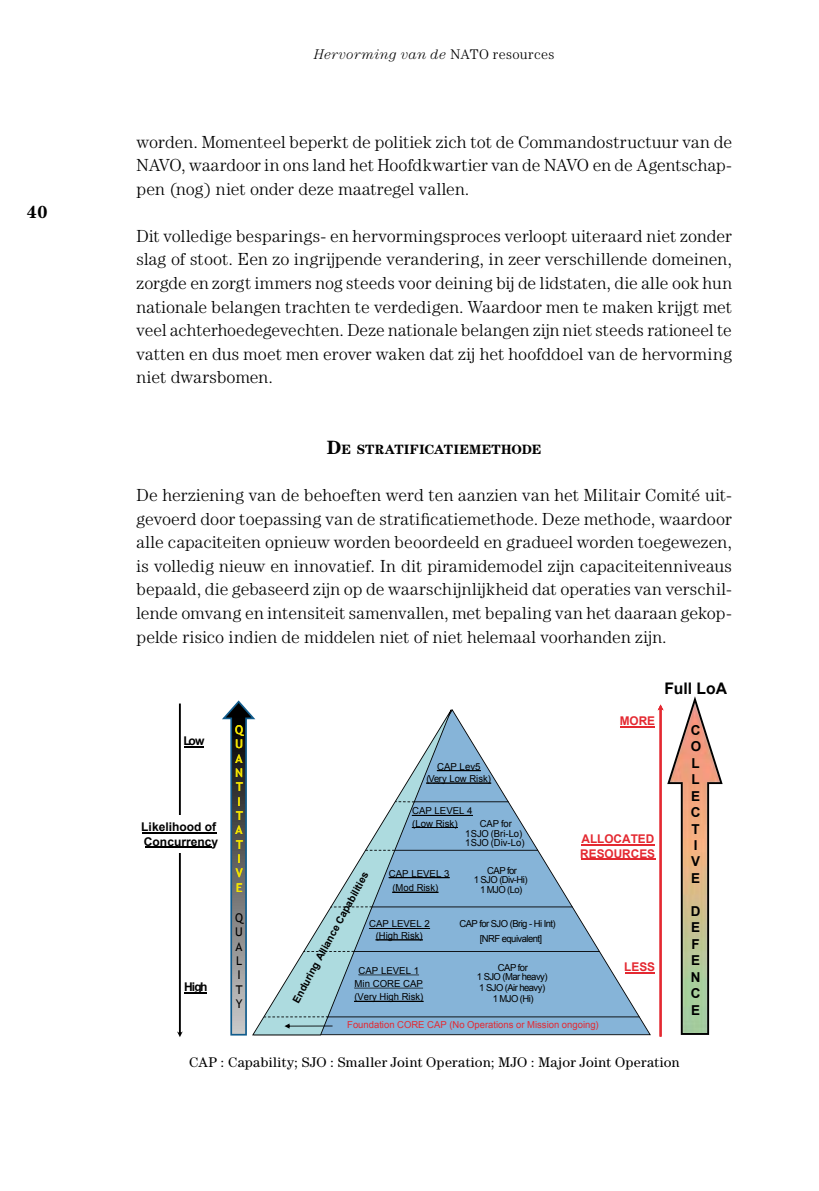
<style>
.page{position:relative;width:819px;height:1191px;background:#fff}
.page>*{position:absolute;margin:0;border:0;box-sizing:border-box;transform-origin:0 0}
.t1{font:300 17.5px/23.6px "Century Std";color:#000;text-align:justify}
.t2{font:700 17.5px "Century Std";color:#000}
.t3{font:700 15.92px "Arial";color:#000}
.t4{font:14px "Century Std";letter-spacing:.025em;color:#000}
.t5{font:italic 300 14px "Century Std";letter-spacing:.03em;color:#000}
.t6{font:700 13.65px/16.4px "Arial";color:#000}
.t7{font:700 13.47px "Century Std";letter-spacing:.005em;color:#000}
.t8{font:700 12.08px/14.3px "Arial";color:#000}
.t9{font:700 12.08px/14.2px "Arial";color:#e42931}
.t10{font:12.08px/14.3px "Trebuchet MS";color:#f2e300}
.t11{font:12.08px/14.3px "Trebuchet MS";color:#000}
.t12{font:10.33px "Trebuchet MS";color:#000}
.t13{font:700 10.15px "Arial";color:#000}
.t14{font:9.62px/12.2px "Arial";color:#000;text-align:center}
.t15{font:9.62px/9.3px "Arial";letter-spacing:-.06em;color:#000;text-align:center}
.t16{font:9.62px "Arial";color:#e42931}
.s1{font-style:normal}
.s2{font-size:19.25px}
</style>
<div class="page">
<svg style="left:451px;top:709px;width:174px;height:326px;fill:#86b4d8"></svg>
<hr style="left:327px;top:1016px;width:312px;height:1px;background:#000">
<hr style="left:354px;top:951px;width:245px;height:1px;background:#000">
<svg style="left:451px;top:815px;width:22px;height:1px"></svg>
<svg style="left:451px;top:770px;width:30px;height:1px"></svg>
<svg style="left:451px;top:782px;width:40px;height:1px"></svg>
<hr style="left:371px;top:906px;width:201px;height:1px;background:#000">
<hr style="left:391px;top:850px;width:147px;height:1px;background:#000">
<hr style="left:413px;top:801px;width:95px;height:1px;background:#000">
<svg style="left:222px;top:700px;width:30px;height:335px"></svg>
<svg style="left:625px;top:696px;width:97px;height:340px"></svg>
<svg style="left:252px;top:709px;width:199px;height:326px"></svg>
<svg style="left:284px;top:1023px;width:48px;height:5px"></svg>
<svg style="left:303px;top:951px;width:51px;height:1px"></svg>
<svg style="left:330px;top:906px;width:42px;height:1px"></svg>
<svg style="left:395px;top:801px;width:19px;height:1px"></svg>
<svg style="left:264px;top:1016px;width:64px;height:1px"></svg>
<svg style="left:365px;top:850px;width:30px;height:1px"></svg>
<hr style="left:142px;top:832px;width:74px;height:1px;background:#000">
<hr style="left:145px;top:846px;width:67px;height:2px;background:#000">
<svg style="left:177px;top:703px;width:29px;height:334px"></svg>
<p class="t2" style="left:27px;top:202px;width:22px">40</p>
<p class="t5" style="left:314px;top:47px;width:242px">Hervorming van de <span class="s1">NATO resources</span></p>
<p class="t1" style="left:136px;top:130px;width:597px">worden. Momenteel beperkt de politiek zich tot de Commandostructuur van de NAVO, waardoor in ons land het Hoofdkwartier van de NAVO en de Agentschap&shy;pen (nog) niet onder deze maatregel vallen.</p>
<p class="t1" style="left:136px;top:224px;width:597px">Dit volledige besparings- en hervormingsproces verloopt uiteraard niet zonder slag of stoot. Een zo ingrijpende verandering, in zeer verschillende domeinen, zorgde en zorgt immers nog steeds voor deining bij de lidstaten, die alle ook hun nationale belangen trachten te verdedigen. Waardoor men te maken krijgt met veel achterhoedegevechten. Deze nationale belangen zijn niet steeds rationeel te vatten en dus moet men erover waken dat zij het hoofddoel van de hervorming niet dwarsbomen.</p>
<p class="t7" style="left:327px;top:441px;width:216px"><span class="s2">D</span>E STRATIFICATIEMETHODE</p>
<p class="t1" style="left:136px;top:483px;width:597px">De herziening van de behoeften werd ten aanzien van het Militair Comité uit&shy;gevoerd door toepassing van de stratificatiemethode. Deze methode, waardoor alle capaciteiten opnieuw worden beoordeeld en gradueel worden toegewezen, is volledig nieuw en innovatief. In dit piramidemodel zijn capaciteitenniveaus bepaald, die gebaseerd zijn op de waarschijnlijkheid dat operaties van verschil&shy;lende omvang en intensiteit samenvallen, met bepaling van het daaraan gekop&shy;pelde risico indien de middelen niet of niet helemaal voorhanden zijn.</p>
<p class="t8" style="left:183px;top:734px;width:22px">Low</p>
<p class="t8" style="left:141px;top:820px;width:78px">Likelihood of<br>Concurrency</p>
<p class="t8" style="left:184px;top:980px;width:25px">High</p>
<p class="t3" style="left:664px;top:678px;width:64px">Full LoA</p>
<p class="t9" style="left:619px;top:714px;width:37px">MORE</p>
<p class="t10" style="left:235px;top:722px;width:9px">Q<br>U<br>A<br>N<br>T<br>I<br>T<br>A<br>T<br>I<br>V<br>E</p>
<p class="t6" style="left:690px;top:722px;width:12px">C<br>O<br>L<br>L<br>E<br>C<br>T<br>I<br>V<br>E</p>
<p class="t6" style="left:690px;top:903px;width:11px;text-align:justify">D E F E N C E</p>
<p class="t14" style="left:426px;top:760px;width:66px">CAP Lev5 (Very Low Risk)</p>
<p class="t14" style="left:412px;top:805px;width:62px;text-align:left">CAP LEVEL 4 (Low Risk)</p>
<p class="t14" style="left:465px;top:818px;width:59px;line-height:10px">CAP for<br>1SJO (Bri-Lo)</p>
<p class="t14" style="left:465px;top:836px;width:61px">1SJO (Div-Lo)</p>
<p class="t15" style="left:473px;top:866px;width:55px">CAP for<br>1 SJO (Div-Hi)<br>1 MJO (Lo)</p>
<p class="t12" style="left:502px;top:825px;width:5px">-</p>
<p class="t9" style="left:580px;top:832px;width:76px">ALLOCATED<br>RESOURCES</p>
<p class="t14" style="left:392px;top:866px;width:58px;line-height:14.3px;text-align:left;text-indent:-4px">CAP LEVEL 3 (Mod Risk)</p>
<p class="t14" style="left:376px;top:929px;width:48px">(High Risk)</p>
<p class="t13" style="left:289px;top:998px;width:149px;rotate:-61deg">Enduring Alliance Capabilities</p>
<p class="t16" style="left:347px;top:1018px;width:253px">Foundation CORE CAP (No Operations or Mission ongoing)</p>
<p class="t11" style="left:235px;top:911px;width:9px">Q<br>U<br>A<br>L<br>I<br>T<br>Y</p>
<p class="t14" style="left:369px;top:918px;width:62px">CAP LEVEL 2</p>
<p class="t15" style="left:480px;top:917px;width:77px;line-height:14.2px;text-align:left;text-indent:-20px">CAP for SJO (Brig - Hi Int) [NRF equivalent]</p>
<p class="t9" style="left:624px;top:960px;width:32px">LESS</p>
<p class="t14" style="left:354px;top:964px;width:70px;line-height:13.1px">CAP LEVEL 1<br>Min CORE CAP</p>
<p class="t15" style="left:477px;top:963px;width:72px">CAP for<br>1 SJO (Mar heavy)</p>
<p class="t15" style="left:479px;top:982px;width:67px;line-height:10.8px">1 SJO (Air heavy)<br>1 MJO (Hi)</p>
<p class="t14" style="left:354px;top:990px;width:70px">(Very High Risk)</p>
<p class="t4" style="left:189px;top:1054px;width:492px">CAP : Capability; SJO : Smaller Joint Operation; MJO : Major Joint Operation</p>
</div>
